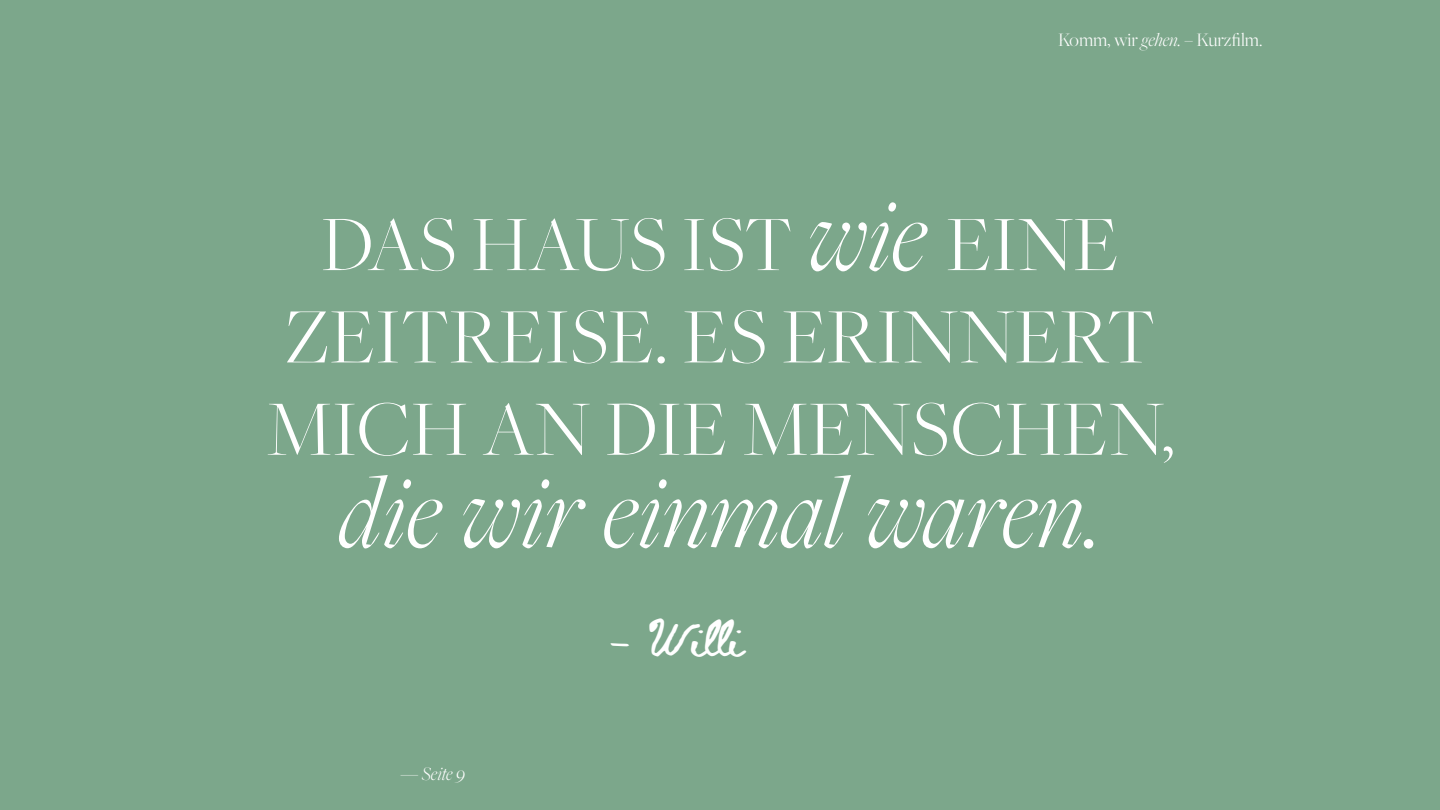
<style>
.page{position:relative;width:1440px;height:810px;background:#7ca78b}
.page>*{position:absolute;margin:0;border:0;box-sizing:border-box;transform-origin:0 0}
.t1{font:italic 300 108.75px "Freight Big Pro";color:#fff}
.t2{font:300 81.53px/92.3px "Freight Big Pro";color:#fff;text-align:center}
.t3{font:37.5px "Beth Ellen 2";color:#fff}
.t4{font:300 19.8px "Freight Big Pro";color:#fff}
.t5{font:italic 300 19.8px "Freight Big Pro";color:#fff}
.s1{font-style:italic}
.s2{font-style:italic;font-size:108.75px}
</style>
<div class="page">
<p class="t4" style="left:1058px;top:27px;width:206px">Komm, wir <span class="s1">gehen. –</span> Kurzfilm.</p>
<p class="t2" style="left:266px;top:196px;width:909px">DAS HAUS IST <span class="s2">wie</span> EINE<br>ZEITREISE. ES ERINNERT<br>MICH AN DIE MENSCHEN,</p>
<h1 class="t1" style="left:338px;top:441px;width:766px">die wir einmal waren.</h1>
<p class="t5" style="left:400px;top:761px;width:66px">— Seite 9</p>
<p class="t3" style="left:609px;top:621px;width:135px">- Willi</p>
</div>
